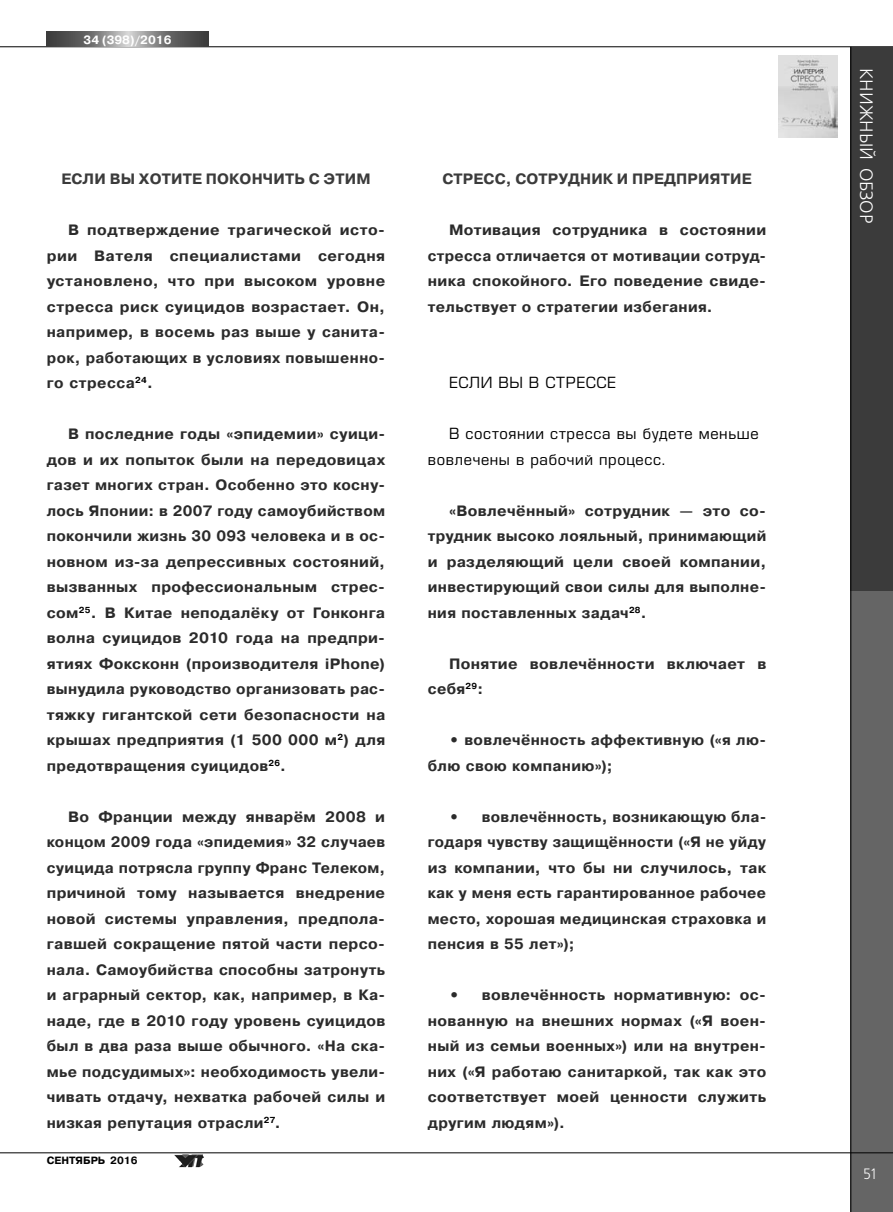
<style>
.page{position:relative;width:893px;height:1212px;background:#fff}
.page>*{position:absolute;margin:0;border:0;box-sizing:border-box;transform-origin:0 0}
.t1{font:18px "Free Set C";color:#fff}
.t2{font:700 15px/25.5px "Pragmatica C";letter-spacing:.025em;color:#2b2b2b;text-align:justify}
.t3{font:15px/25.5px "Europe C";letter-spacing:.04em;color:#000}
.t4{font:700 15px "Pragmatica C";letter-spacing:.01em;color:#3b3b3b}
.t5{font:15px "Free Set C";color:#fff;scale:.9 1}
.t6{font:700 12px "Pragmatica C";color:#fff}
.t7{font:700 10.5px "Pragmatica C";color:#000}
</style>
<div class="page">
<div style="left:850px;top:590px;width:43px;height:622px;background:#656565"></div>
<hr style="left:0;top:46px;width:893px;height:1px;background:#000">
<hr style="left:0;top:1152px;width:893px;height:1px;background:#000">
<svg style="left:47px;top:31px;width:161px;height:16px;background:#757575"></svg>
<div style="left:850px;top:47px;width:43px;height:543px;background:#3b3b3b"></div>
<hr style="left:850px;top:47px;width:1px;height:1165px;background:#000">
<img style="left:174px;top:1154px;width:30px;height:13px">
<img style="left:779px;top:55px;width:59px;height:83px">
<p class="t6" style="left:84px;top:35px;width:90px">34 (398)/2016</p>
<p class="t4" style="left:61px;top:173px;width:311px">ЕСЛИ ВЫ ХОТИТЕ ПОКОНЧИТЬ С ЭТИМ</p>
<p class="t2" style="left:47px;top:219px;width:340px;text-indent:21px">В подтверждение трагической исто&shy;рии Вателя специалистами сегодня установлено, что при высоком уровне стресса риск суицидов возрастает. Он, например, в восемь раз выше у санита&shy;рок, работающих в условиях повышенно&shy;го стресса<sup>24</sup>.</p>
<p class="t2" style="left:47px;top:423px;width:340px;text-indent:21px">В последние годы «эпидемии» суици&shy;дов и их попыток были на передовицах газет многих стран. Особенно это косну&shy;лось Японии: в 2007 году самоубийством покончили жизнь 30 093 человека и в ос&shy;новном из-за депрессивных состояний, вызванных профессиональным стрес&shy;сом<sup>25</sup>. В Китае неподалёку от Гонконга волна суицидов 2010 года на предпри&shy;ятиях Фоксконн (производителя iPhone) вынудила руководство организовать рас&shy;тяжку гигантской сети безопасности на крышах предприятия (1 500 000 м<sup>2</sup>) для предотвращения суицидов<sup>26</sup>.</p>
<p class="t2" style="left:47px;top:805px;width:340px;text-indent:21px">Во Франции между январём 2008 и концом 2009 года «эпидемия» 32 случаев суицида потрясла группу Франс Телеком, причиной тому называется внедрение новой системы управления, предпола&shy;гавшей сокращение пятой части персо&shy;нала. Самоубийства способны затронуть и аграрный сектор, как, например, в Ка&shy;наде, где в 2010 году уровень суицидов был в два раза выше обычного. «На ска&shy;мье подсудимых»: необходимость увели&shy;чивать отдачу, нехватка рабочей силы и низкая репутация отрасли<sup>27</sup>.</p>
<p class="t7" style="left:47px;top:1157px;width:92px">СЕНТЯБРЬ 2016</p>
<p class="t4" style="left:442px;top:173px;width:311px">СТРЕСС, СОТРУДНИК И ПРЕДПРИЯТИЕ</p>
<p class="t2" style="left:428px;top:219px;width:340px;text-indent:21px">Мотивация сотрудника в состоянии стресса отличается от мотивации сотруд&shy;ника спокойного. Его поведение свиде&shy;тельствует о стратегии избегания.</p>
<p class="t3" style="left:449px;top:372px;width:169px">ЕСЛИ ВЫ В СТРЕССЕ</p>
<p class="t3" style="left:428px;top:423px;width:332px;text-indent:21px">В состоянии стресса вы будете меньше вовлечены в рабочий процесс.</p>
<p class="t2" style="left:428px;top:499px;width:340px;text-indent:21px">«Вовлечённый» сотрудник — это со&shy;трудник высоко лояльный, принимающий и разделяющий цели своей компании, инвестирующий свои силы для выполне&shy;ния поставленных задач<sup>28</sup>.</p>
<p class="t2" style="left:428px;top:652px;width:340px;text-indent:21px">Понятие вовлечённости включает в себя<sup>29</sup>:</p>
<p class="t2" style="left:428px;top:729px;width:340px;text-indent:21px">• вовлечённость аффективную («я лю&shy;блю свою компанию»);</p>
<p class="t2" style="left:428px;top:805px;width:340px;text-indent:21px">• вовлечённость, возникающую бла&shy;годаря чувству защищённости («Я не уйду из компании, что бы ни случилось, так как у меня есть гарантированное рабочее место, хорошая медицинская страховка и пенсия в 55 лет»);</p>
<p class="t2" style="left:428px;top:984px;width:340px;text-indent:21px">• вовлечённость нормативную: ос&shy;нованную на внешних нормах («Я воен&shy;ный из семьи военных») или на внутрен&shy;них («Я работаю санитаркой, так как это соответствует моей ценности служить другим людям»).</p>
<p class="t1" style="left:873px;top:68px;width:157px;rotate:90deg">КНИЖНЫЙ ОБЗОР</p>
<p class="t5" style="left:863px;top:1168px;width:15px">51</p>
</div>
